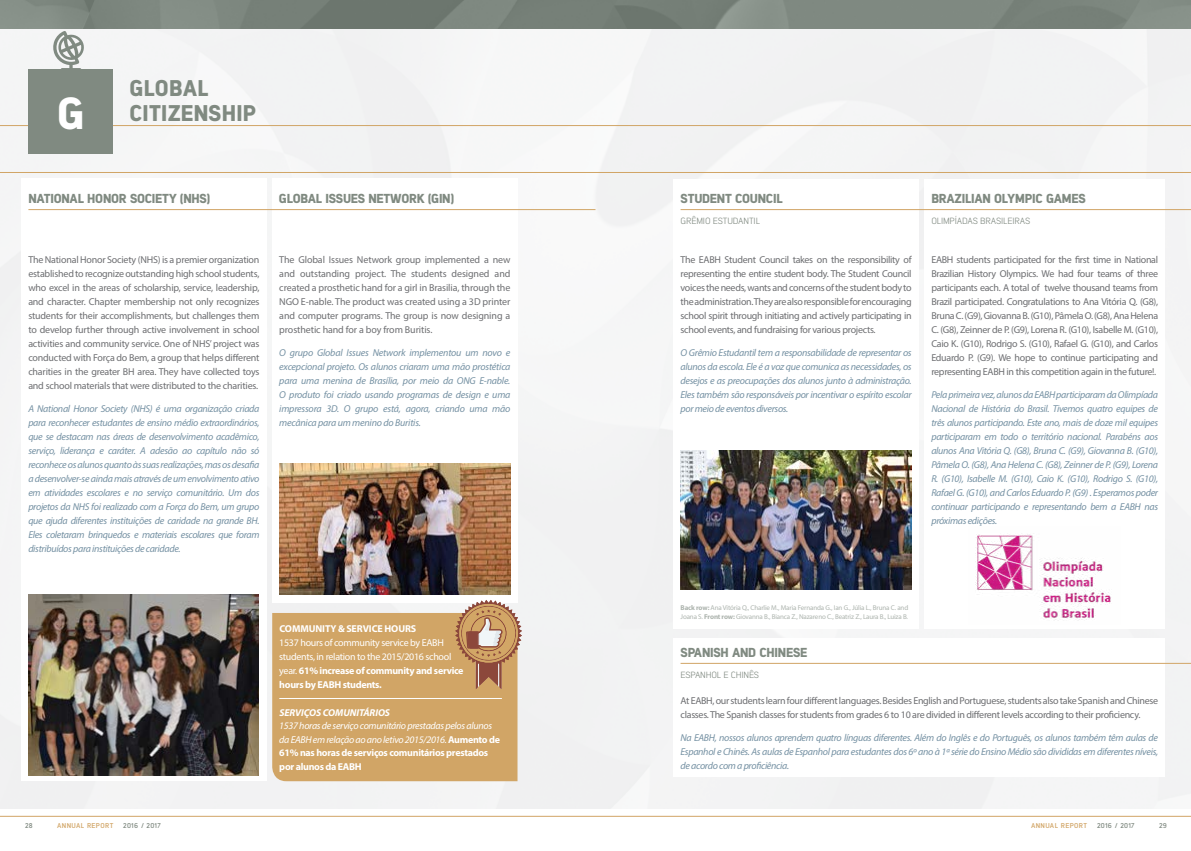
<style>
.page{position:relative;width:1191px;height:851px;background:#fff}
.page>*{position:absolute;margin:0;border:0;box-sizing:border-box;transform-origin:0 0}
.t1{font:800 44.7px "Lintel";color:#fff}
.t2{font:800 22.7px/24.7px "Lintel";letter-spacing:.01em;color:#808a81}
.t3{font:800 13px "Lintel";letter-spacing:-.02em;color:#808a81}
.t4{font:italic 10px/14px "Myriad Pro";letter-spacing:-.03em;color:#7591a3;text-align:justify}
.t5{font:10px/14px "Myriad Pro";letter-spacing:-.03em;color:#6d6e71;text-align:justify}
.t6{font:italic 10px/13.5px "Myriad Pro";letter-spacing:-.03em;color:#fff}
.t7{font:10px/14px "Myriad Pro";letter-spacing:-.03em;color:#fff}
.t8{font:700 10px "Myriad Pro";letter-spacing:-.01em;color:#fff}
.t9{font:italic 700 10px "Myriad Pro";letter-spacing:-.01em;color:#fff}
.t10{font:9px "Lintel";letter-spacing:-.02em;color:#808a81}
.t11{font:7px/9px "Myriad Pro";letter-spacing:-.02em;color:#acb3ad}
.t12{font:700 7px "Lintel";letter-spacing:.05em;color:#d1a566}
.t13{font:700 7px "Lintel";letter-spacing:.04em;color:#808a81}
.s1{font-weight:700}
.s2{font-weight:700;font-style:normal}
</style>
<div class="page">
<hr style="left:0;top:125px;width:1191px;height:1px;background:#d1a566">
<hr style="left:0;top:172px;width:1191px;height:1px;background:#d1a566">
<hr style="left:0;top:816px;width:1191px;height:1px;background:#d1a566">
<div style="left:28px;top:69px;width:85px;height:85px;background:#808a81"></div>
<svg style="left:53px;top:31px;width:32px;height:38px"></svg>
<img style="left:680px;top:451px;width:231px;height:138px">
<img style="left:975px;top:534px;width:136px;height:86px">
<hr style="left:28px;top:209px;width:567px;height:1px;background:#d1a566">
<hr style="left:680px;top:209px;width:511px;height:1px;background:#d1a566">
<hr style="left:680px;top:663px;width:511px;height:1px;background:#d1a566">
<img style="left:279px;top:463px;width:231px;height:131px">
<div style="left:272px;top:613px;width:245px;height:168px;background:#d1a566"></div>
<svg style="left:455px;top:599px;width:67px;height:90px"></svg>
<hr style="left:279px;top:698px;width:223px;height:1px;background:#fff">
<img style="left:28px;top:594px;width:231px;height:181px">
<h1 class="t1" style="left:57px;top:81px;width:29px">G</h1>
<h2 class="t2" style="left:129px;top:74px;width:128px">GLOBAL<br>CITIZENSHIP</h2>
<h3 class="t3" style="left:28px;top:189px;width:183px">NATIONAL HONOR SOCIETY (NHS)</h3>
<h3 class="t3" style="left:279px;top:189px;width:176px">GLOBAL ISSUES NETWORK (GIN)</h3>
<h3 class="t3" style="left:680px;top:189px;width:103px">STUDENT COUNCIL</h3>
<p class="t5" style="left:28px;top:252px;width:233px">The National Honor Society (NHS) is a premier organization established to recognize outstanding high school students, who excel in the areas of scholarship, service, leadership, and character. Chapter membership not only recognizes students for their accomplishments, but challenges them to develop further through active involvement in school activities and community service. One of NHS’ project was conducted with Força do Bem, a group that helps different charities in the greater BH area. They have collected toys and school materials that were distributed to the charities.</p>
<p class="t4" style="left:28px;top:401px;width:233px">A National Honor Society (NHS) é uma organização criada para reconhecer estudantes de ensino médio extraordinários, que se destacam nas áreas de desenvolvimento acadêmico, serviço, liderança e caráter. A adesão ao capítulo não só reconhece os alunos quanto às suas realizações, mas os desafia a desenvolver-se ainda mais através de um envolvimento ativo em atividades escolares e no serviço comunitário. Um dos projetos da NHS foi realizado com a Força do Bem, um grupo que ajuda diferentes instituições de caridade na grande BH.<br>Eles coletaram brinquedos e materiais escolares que foram distribuídos para instituições de caridade.</p>
<p class="t5" style="left:279px;top:252px;width:233px">The Global Issues Network group implemented a new and outstanding project. The students designed and created a prosthetic hand for a girl in Brasilia, through the NGO E-nable. The product was created using a 3D printer and computer programs. The group is now designing a prosthetic hand for a boy from Buritis.</p>
<p class="t4" style="left:279px;top:345px;width:233px">O grupo Global Issues Network implementou um novo e excepcional projeto. Os alunos criaram uma mão prostética para uma menina de Brasília, por meio da ONG E-nable.<br>O produto foi criado usando programas de design e uma impressora 3D. O grupo está, agora, criando uma mão mecânica para um menino do Buritis.</p>
<p class="t10" style="left:680px;top:215px;width:81px">GRÊMIO ESTUDANTIL</p>
<p class="t5" style="left:680px;top:252px;width:233px">The EABH Student Council takes on the responsibility of representing the entire student body. The Student Council voices the needs, wants and concerns of the student body to the administration. They are also responsible for encouraging school spirit through initiating and actively participating in school events, and fundraising for various projects.</p>
<p class="t4" style="left:680px;top:345px;width:233px">O Grêmio Estudantil tem a responsabilidade de representar os alunos da escola. Ele é a voz que comunica as necessidades, os desejos e as preocupações dos alunos junto à administração.<br>Eles também são responsáveis por incentivar o espírito escolar por meio de eventos diversos.</p>
<h3 class="t3" style="left:931px;top:189px;width:156px">BRAZILIAN OLYMPIC GAMES</h3>
<p class="t10" style="left:931px;top:215px;width:100px">OLIMPÍADAS BRASILEIRAS</p>
<p class="t5" style="left:931px;top:252px;width:228px">EABH students participated for the first time in National Brazilian History Olympics. We had four teams of three participants each. A total of twelve thousand teams from Brazil participated. Congratulations to Ana Vitória Q. (G8), Bruna C. (G9), Giovanna B. (G10), Pâmela O. (G8), Ana Helena C. (G8), Zeinner de P. (G9), Lorena R. (G10), Isabelle M. (G10), Caio K. (G10), Rodrigo S. (G10), Rafael G. (G10), and Carlos Eduardo P. (G9). We hope to continue participating and representing EABH in this competition again in the future!.</p>
<p class="t4" style="left:931px;top:387px;width:228px">Pela primeira vez, alunos da EABH participaram da Olimpíada Nacional de História do Brasil. Tivemos quatro equipes de três alunos participando. Este ano, mais de doze mil equipes participaram em todo o território nacional. Parabéns aos alunos Ana Vitória Q. (G8), Bruna C. (G9), Giovanna B. (G10), Pâmela O. (G8), Ana Helena C. (G8), Zeinner de P. (G9), Lorena R. (G10), Isabelle M. (G10), Caio K. (G10), Rodrigo S. (G10), Rafael G. (G10), and Carlos Eduardo P. (G9) . Esperamos poder continuar participando e representando bem a EABH nas próximas edições.</p>
<p class="t11" style="left:680px;top:603px;width:229px"><span class="s1">Back row:</span> Ana Vitória Q., Charlie M., Maria Fernanda G., Ian G., Júlia L., Bruna C. and<br>Joana S. <span class="s1">Front row:</span> Giovanna B., Bianca Z., Nazareno C., Beatriz Z., Laura B., Luiza B.</p>
<p class="t8" style="left:279px;top:621px;width:138px">COMMUNITY &amp; SERVICE HOURS</p>
<p class="t7" style="left:279px;top:635px;width:186px">1537 hours of community service by EABH students, in relation to the 2015/2016 school year. <span class="s1">61% increase of community and service hours by EABH students.</span></p>
<p class="t9" style="left:279px;top:705px;width:112px">SERVIÇOS COMUNITÁRIOS</p>
<p class="t6" style="left:279px;top:719px;width:222px">1537 horas de serviço comunitário prestadas pelos alunos da EABH em relação ao ano letivo 2015/2016. <span class="s2">Aumento de 61% nas horas de serviços comunitários prestados por alunos da EABH</span></p>
<h3 class="t3" style="left:680px;top:642px;width:128px">SPANISH AND CHINESE</h3>
<p class="t10" style="left:680px;top:668px;width:80px">ESPANHOL E CHINÊS</p>
<p class="t5" style="left:680px;top:693px;width:479px">At EABH, our students learn four different languages. Besides English and Portuguese, students also take Spanish and Chinese classes. The Spanish classes for students from grades 6 to 10 are divided in different levels according to their proficiency.</p>
<p class="t4" style="left:680px;top:730px;width:479px">Na EABH, nossos alunos aprendem quatro línguas diferentes. Além do Inglês e do Português, os alunos também têm aulas de Espanhol e Chinês. As aulas de Espanhol para estudantes dos 6º ano à 1ª série do Ensino Médio são divididas em diferentes níveis, de acordo com a proficiência.</p>
<p class="t13" style="left:25px;top:820px;width:9px">28</p>
<p class="t12" style="left:57px;top:820px;width:58px">ANNUAL REPORT</p>
<p class="t13" style="left:123px;top:820px;width:39px">2016 / 2017</p>
<p class="t12" style="left:1031px;top:820px;width:58px">ANNUAL REPORT</p>
<p class="t13" style="left:1097px;top:820px;width:39px">2016 / 2017</p>
<p class="t13" style="left:1159px;top:820px;width:9px">29</p>
</div>
